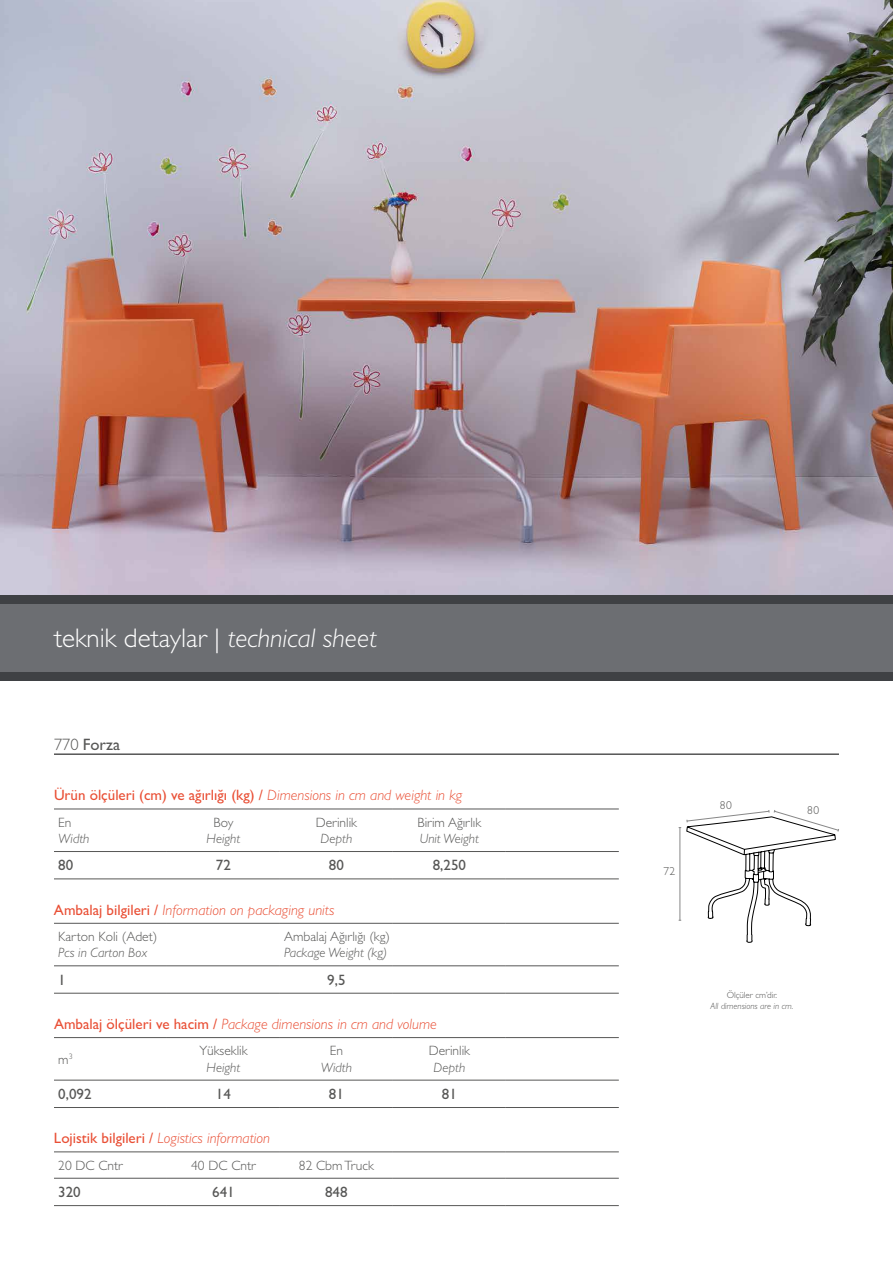
<style>
.page{position:relative;width:893px;height:1263px;background:#fff}
.page>*{position:absolute;margin:0;border:0;box-sizing:border-box;transform-origin:0 0}
.t1{font:300 27px "Gill Sans";color:#fff}
.t2{font:16.5px "Gill Sans";color:#575756}
.t3{font:italic 300 15px "Gill Sans";color:#e94f35}
.t4{font:15px "Gill Sans";color:#e94f35}
.t5{font:15px "Gill Sans";color:#575756}
.t6{font:300 13.5px "Gill Sans";color:#575756}
.t7{font:italic 300 13.5px "Gill Sans";color:#575756}
.t8{font:300 11.55px "Gill Sans";color:#575756}
.t9{font:italic 300 9px "Gill Sans";color:#575756}
.t10{font:300 9px "Gill Sans";color:#575756}
.s1{font-style:italic}
.s2{font-weight:300}
.s3{font-weight:300;font-style:italic}
.s4{font-weight:400;font-style:normal}
</style>
<div class="page">
<img style="left:0;top:0;width:893px;height:595px">
<svg style="left:679px;top:810px;width:160px;height:133px"></svg>
<div style="left:0;top:604px;width:893px;height:68px;background:#6c6e72"></div>
<div style="left:0;top:672px;width:893px;height:8px;background:#3f4144"></div>
<div style="left:0;top:595px;width:893px;height:9px;background:#3f4144"></div>
<hr style="left:54px;top:809px;width:113px;height:1px;background:#575756">
<hr style="left:167px;top:809px;width:113px;height:1px;background:#575756">
<hr style="left:280px;top:809px;width:113px;height:1px;background:#575756">
<hr style="left:393px;top:809px;width:113px;height:1px;background:#575756">
<hr style="left:506px;top:809px;width:113px;height:1px;background:#575756">
<hr style="left:54px;top:851px;width:113px;height:1px;background:#575756">
<hr style="left:167px;top:851px;width:113px;height:1px;background:#575756">
<hr style="left:280px;top:851px;width:113px;height:1px;background:#575756">
<hr style="left:393px;top:851px;width:113px;height:1px;background:#575756">
<hr style="left:506px;top:851px;width:113px;height:1px;background:#575756">
<hr style="left:54px;top:878px;width:113px;height:1px;background:#575756">
<hr style="left:167px;top:878px;width:113px;height:1px;background:#575756">
<hr style="left:280px;top:878px;width:113px;height:1px;background:#575756">
<hr style="left:393px;top:878px;width:113px;height:1px;background:#575756">
<hr style="left:506px;top:878px;width:113px;height:1px;background:#575756">
<hr style="left:280px;top:993px;width:113px;height:1px;background:#575756">
<hr style="left:54px;top:1037px;width:113px;height:1px;background:#575756">
<hr style="left:167px;top:1037px;width:113px;height:1px;background:#575756">
<hr style="left:280px;top:1037px;width:113px;height:1px;background:#575756">
<hr style="left:393px;top:1037px;width:113px;height:1px;background:#575756">
<hr style="left:506px;top:1037px;width:113px;height:1px;background:#575756">
<hr style="left:54px;top:1080px;width:113px;height:1px;background:#575756">
<hr style="left:167px;top:1080px;width:113px;height:1px;background:#575756">
<hr style="left:280px;top:1080px;width:113px;height:1px;background:#575756">
<hr style="left:393px;top:1080px;width:113px;height:1px;background:#575756">
<hr style="left:506px;top:1080px;width:113px;height:1px;background:#575756">
<hr style="left:54px;top:1107px;width:113px;height:1px;background:#575756">
<hr style="left:167px;top:1107px;width:113px;height:1px;background:#575756">
<hr style="left:280px;top:1107px;width:113px;height:1px;background:#575756">
<hr style="left:393px;top:1107px;width:113px;height:1px;background:#575756">
<hr style="left:506px;top:1107px;width:113px;height:1px;background:#575756">
<hr style="left:54px;top:1151px;width:113px;height:1px;background:#575756">
<hr style="left:167px;top:1151px;width:113px;height:1px;background:#575756">
<hr style="left:280px;top:1151px;width:113px;height:1px;background:#575756">
<hr style="left:393px;top:1151px;width:113px;height:1px;background:#575756">
<hr style="left:506px;top:1151px;width:113px;height:1px;background:#575756">
<hr style="left:54px;top:1178px;width:113px;height:1px;background:#575756">
<hr style="left:167px;top:1178px;width:113px;height:1px;background:#575756">
<hr style="left:280px;top:1178px;width:113px;height:1px;background:#575756">
<hr style="left:393px;top:1178px;width:113px;height:1px;background:#575756">
<hr style="left:506px;top:1178px;width:113px;height:1px;background:#575756">
<hr style="left:54px;top:923px;width:113px;height:1px;background:#575756">
<hr style="left:167px;top:923px;width:113px;height:1px;background:#575756">
<hr style="left:280px;top:923px;width:113px;height:1px;background:#575756">
<hr style="left:393px;top:923px;width:113px;height:1px;background:#575756">
<hr style="left:506px;top:923px;width:113px;height:1px;background:#575756">
<hr style="left:280px;top:965px;width:113px;height:1px;background:#575756">
<hr style="left:54px;top:965px;width:113px;height:1px;background:#575756">
<hr style="left:167px;top:965px;width:113px;height:1px;background:#575756">
<hr style="left:54px;top:993px;width:113px;height:1px;background:#575756">
<hr style="left:167px;top:993px;width:113px;height:1px;background:#575756">
<hr style="left:393px;top:965px;width:113px;height:1px;background:#575756">
<hr style="left:506px;top:965px;width:113px;height:1px;background:#575756">
<hr style="left:393px;top:993px;width:113px;height:1px;background:#575756">
<hr style="left:506px;top:993px;width:113px;height:1px;background:#575756">
<hr style="left:54px;top:1205px;width:113px;height:1px;background:#575756">
<hr style="left:167px;top:1205px;width:113px;height:1px;background:#575756">
<hr style="left:280px;top:1205px;width:113px;height:1px;background:#575756">
<hr style="left:393px;top:1205px;width:113px;height:1px;background:#575756">
<hr style="left:506px;top:1205px;width:113px;height:1px;background:#575756">
<hr style="left:54px;top:754px;width:785px;height:1px;background:#000">
<h1 class="t1" style="left:54px;top:622px;width:324px">teknik detaylar | <span class="s1">technical sheet</span></h1>
<p class="t2" style="left:54px;top:734px;width:68px"><span class="s2">770</span> Forza</p>
<p class="t4" style="left:54px;top:787px;width:410px">Ürün ölçüleri (cm) ve ağırlığı (kg) / <span class="s3">Dimensions in cm and weight in kg</span></p>
<p class="t6" style="left:58px;top:814px;width:15px">En</p>
<p class="t7" style="left:58px;top:831px;width:33px">Width</p>
<p class="t6" style="left:418px;top:814px;width:65px">Birim Ağırlık</p>
<p class="t7" style="left:420px;top:831px;width:61px">Unit Weight</p>
<p class="t6" style="left:214px;top:814px;width:21px">Boy</p>
<p class="t7" style="left:207px;top:831px;width:35px">Height</p>
<p class="t6" style="left:316px;top:814px;width:43px">Derinlik</p>
<p class="t7" style="left:321px;top:831px;width:33px">Depth</p>
<p class="t5" style="left:58px;top:857px;width:16px">80</p>
<p class="t5" style="left:216px;top:857px;width:16px">72</p>
<p class="t5" style="left:329px;top:857px;width:16px">80</p>
<p class="t5" style="left:433px;top:857px;width:35px">8,250</p>
<p class="t3" style="left:54px;top:901px;width:282px"><span class="s4">Ambalaj bilgileri /</span> Information on packaging units</p>
<p class="t6" style="left:58px;top:929px;width:101px">Karton Koli (Adet)</p>
<p class="t7" style="left:58px;top:945px;width:91px">Pcs in Carton Box</p>
<p class="t6" style="left:284px;top:929px;width:107px">Ambalaj Ağırlığı (kg)</p>
<p class="t7" style="left:284px;top:945px;width:105px">Package Weight (kg)</p>
<p class="t5" style="left:58px;top:971px;width:9px">1</p>
<p class="t5" style="left:327px;top:971px;width:20px">9,5</p>
<p class="t3" style="left:54px;top:1015px;width:384px"><span class="s4">Ambalaj ölçüleri ve hacim /</span> Package dimensions in cm and volume</p>
<p class="t6" style="left:58px;top:1051px;width:16px">m<sup>3</sup></p>
<p class="t6" style="left:199px;top:1043px;width:50px">Yükseklik</p>
<p class="t7" style="left:207px;top:1059px;width:35px">Height</p>
<p class="t6" style="left:330px;top:1043px;width:15px">En</p>
<p class="t7" style="left:321px;top:1059px;width:33px">Width</p>
<p class="t6" style="left:429px;top:1043px;width:43px">Derinlik</p>
<p class="t7" style="left:434px;top:1059px;width:33px">Depth</p>
<p class="t5" style="left:58px;top:1085px;width:35px">0,092</p>
<p class="t5" style="left:216px;top:1085px;width:16px">14</p>
<p class="t5" style="left:329px;top:1085px;width:16px">81</p>
<p class="t5" style="left:442px;top:1085px;width:16px">81</p>
<p class="t3" style="left:54px;top:1129px;width:218px"><span class="s4">Lojistik bilgileri /</span> Logistics information</p>
<p class="t6" style="left:58px;top:1157px;width:66px">20 DC Cntr</p>
<p class="t6" style="left:191px;top:1157px;width:66px">40 DC Cntr</p>
<p class="t6" style="left:299px;top:1157px;width:76px">82 Cbm Truck</p>
<p class="t5" style="left:58px;top:1183px;width:24px">320</p>
<p class="t5" style="left:212px;top:1183px;width:24px">641</p>
<p class="t5" style="left:325px;top:1183px;width:24px">848</p>
<p class="t8" style="left:663px;top:864px;width:13px">72</p>
<p class="t8" style="left:720px;top:798px;width:13px">80</p>
<p class="t8" style="left:807px;top:803px;width:13px">80</p>
<p class="t10" style="left:727px;top:990px;width:52px">Ölçüler cm’dir.</p>
<p class="t9" style="left:710px;top:1000px;width:84px">All dimensions are in cm.</p>
</div>
